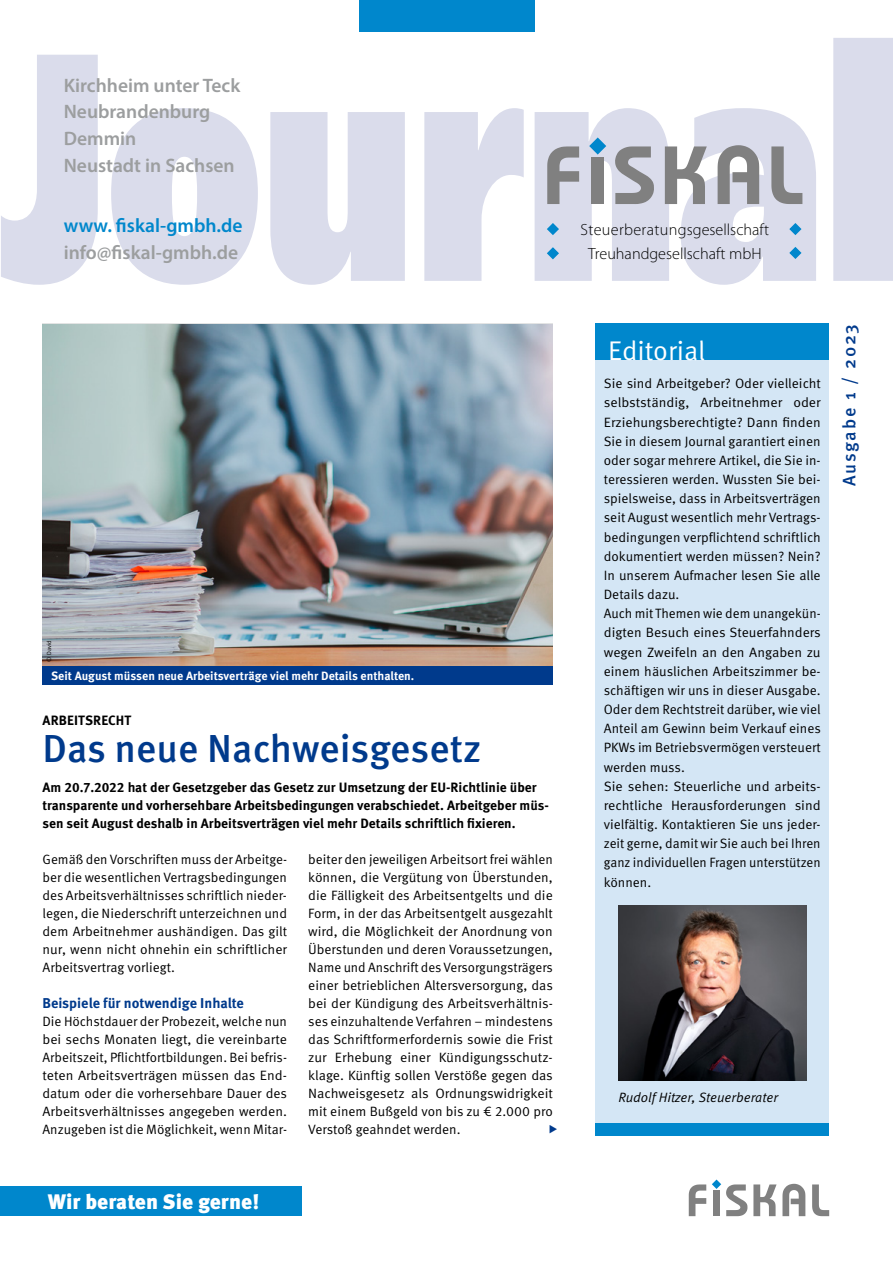
<style>
.page{position:relative;width:893px;height:1263px;background:#fff}
.page>*{position:absolute;margin:0;border:0;box-sizing:border-box;transform-origin:0 0}
.t1{font:500 39px "Meta OT";color:#003a8c}
.t2{font:27px "Meta OT";color:#fff}
.t3{font:900 21px "Meta OT";color:#fff}
.t4{font:600 19.5px/26.7px "Myriad Pro";color:#9c9e9f}
.t5{font:600 19.5px "Myriad Pro";color:#0087cc}
.t6{font:500 18px "Meta OT";letter-spacing:.1em;color:#003a8c}
.t7{font:300 16.2px/24px "Myriad Pro";color:#000;text-align:center}
.t8{font:700 14.25px "Meta OT";color:#003a8c}
.t9{font:13.5px/18px "Meta OT";color:#000;text-align:justify}
.t10{font:700 13.5px/18px "Meta OT";color:#000}
.t11{font:italic 13.5px "Meta OT";color:#000}
.t12{font:700 12px "Meta OT";color:#fff}
.t13{font:6px "Meta OT";color:#000}
</style>
<div class="page">
<div style="left:595px;top:343px;width:234px;height:790px;background:#d4e6f5"></div>
<div style="left:595px;top:324px;width:234px;height:36px;background:#0087cc"></div>
<div style="left:0;top:1186px;width:302px;height:30px;background:#0087cc"></div>
<div style="left:595px;top:1123px;width:234px;height:12px;background:#0087cc"></div>
<svg style="left:1px;top:38px;width:892px;height:247px;fill:#dadceb"></svg>
<div style="left:359px;top:0;width:175px;height:32px;background:#0087cc"></div>
<svg style="left:589px;top:137px;width:17px;height:18px"></svg>
<svg style="left:547px;top:146px;width:32px;height:58px;background:#a6a6ad"></svg>
<div style="left:591px;top:158px;width:12px;height:46px;background:#808080"></div>
<svg style="left:615px;top:146px;width:39px;height:58px;background:#a6a6ad"></svg>
<svg style="left:665px;top:146px;width:42px;height:58px"></svg>
<svg style="left:718px;top:145px;width:41px;height:59px;background:#a2a2a6"></svg>
<svg style="left:771px;top:146px;width:31px;height:58px;background:#aeafb7"></svg>
<svg style="left:546px;top:222px;width:14px;height:14px"></svg>
<svg style="left:546px;top:246px;width:14px;height:14px"></svg>
<svg style="left:788px;top:222px;width:15px;height:14px"></svg>
<svg style="left:788px;top:246px;width:15px;height:14px"></svg>
<svg style="left:689px;top:1184px;width:17px;height:32px"></svg>
<svg style="left:712px;top:1179px;width:35px;height:37px"></svg>
<svg style="left:753px;top:1184px;width:52px;height:32px"></svg>
<svg style="left:812px;top:1184px;width:17px;height:32px"></svg>
<img style="left:618px;top:905px;width:188px;height:175px">
<img style="left:43px;top:324px;width:510px;height:342px">
<div style="left:43px;top:666px;width:510px;height:18px;background:#003a8c"></div>
<h3 class="t4" style="left:64px;top:71px;width:178px">Kirchheim unter Teck<br>Neubrandenburg<br>Demmin<br>Neustadt in Sachsen</h3>
<h3 class="t5" style="left:64px;top:213px;width:180px">www. fiskal-gmbh.de</h3>
<h3 class="t4" style="left:64px;top:239px;width:176px">info@fiskal-gmbh.de</h3>
<p class="t13" style="left:45px;top:662px;width:23px;rotate:-90deg">© David</p>
<p class="t12" style="left:51px;top:668px;width:365px">Seit August müssen neue Arbeitsverträge viel mehr Details enthalten.</p>
<p class="t10" style="left:43px;top:711px;width:90px">ARBEITSRECHT</p>
<h1 class="t1" style="left:43px;top:724px;width:440px">Das neue Nachweisgesetz</h1>
<p class="t10" style="left:43px;top:779px;width:508px">Am 20.7.2022 hat der Gesetzgeber das Gesetz zur Umsetzung der EU-Richtlinie über transparente und vorhersehbare Arbeitsbedingungen verabschiedet. Arbeitgeber müs&shy;sen seit August deshalb in Arbeitsverträgen viel mehr Details schriftlich fixieren.</p>
<p class="t9" style="left:43px;top:851px;width:246px">Gemäß den Vorschriften muss der Arbeitge&shy;ber die wesentlichen Vertragsbedingungen des Arbeitsverhältnisses schriftlich nieder&shy;legen, die Niederschrift unterzeichnen und dem Arbeitnehmer aushändigen. Das gilt nur, wenn nicht ohnehin ein schriftlicher Arbeitsvertrag vorliegt.</p>
<p class="t8" style="left:43px;top:994px;width:203px">Beispiele für notwendige Inhalte</p>
<p class="t9" style="left:43px;top:1013px;width:246px">Die Höchstdauer der Probezeit, welche nun bei sechs Monaten liegt, die vereinbarte Arbeitszeit, Pflichtfortbildungen. Bei befris&shy;teten Arbeitsverträgen müssen das End&shy;datum oder die vorhersehbare Dauer des Arbeitsverhältnisses angegeben werden.<br>Anzugeben ist die Möglichkeit, wenn Mitar-</p>
<p class="t9" style="left:308px;top:851px;width:246px">beiter den jeweiligen Arbeitsort frei wählen können, die Vergütung von Überstunden, die Fälligkeit des Arbeitsentgelts und die Form, in der das Arbeitsentgelt ausgezahlt wird, die Möglichkeit der Anordnung von Überstunden und deren Voraussetzungen, Name und Anschrift des Versorgungsträgers einer betrieblichen Altersversorgung, das bei der Kündigung des Arbeitsverhältnis&shy;ses einzuhaltende Verfahren – mindestens das Schriftformerfordernis sowie die Frist zur Erhebung einer Kündigungsschutz&shy;klage. Künftig sollen Verstöße gegen das Nachweisgesetz als Ordnungswidrigkeit mit einem Bußgeld von bis zu € 2.000 pro Verstoß geahndet werden.</p>
<h3 class="t3" style="left:48px;top:1189px;width:213px">Wir beraten Sie gerne!</h3>
<p class="t7" style="left:581px;top:217px;width:190px">Steuerberatungsgesellschaft<br>Treuhandgesellschaft mbH</p>
<h2 class="t2" style="left:608px;top:334px;width:99px">Editorial</h2>
<p class="t9" style="left:604px;top:374px;width:219px;line-height:19.2px;text-align:left">Sie sind Arbeitgeber? Oder vielleicht selbstständig, Arbeitnehmer oder Erziehungsberechtigte? Dann finden Sie in diesem Journal garantiert einen oder sogar mehrere Artikel, die Sie in&shy;teressieren werden. Wussten Sie bei&shy;spielsweise, dass in Arbeitsverträgen seit August wesentlich mehr Vertrags&shy;bedingungen verpflichtend schriftlich dokumentiert werden müssen? Nein?<br>In unserem Aufmacher lesen Sie alle Details dazu.<br>Auch mit Themen wie dem unangekün&shy;digten Besuch eines Steuerfahnders wegen Zweifeln an den Angaben zu einem häuslichen Arbeitszimmer be&shy;schäftigen wir uns in dieser Ausgabe.<br>Oder dem Rechtstreit darüber, wie viel Anteil am Gewinn beim Verkauf eines PKWs im Betriebsvermögen versteuert werden muss.<br>Sie sehen: Steuerliche und arbeits&shy;rechtliche Herausforderungen sind vielfältig. Kontaktieren Sie uns jeder&shy;zeit gerne, damit wir Sie auch bei Ihren ganz individuellen Fragen unterstützen können.</p>
<h3 class="t6" style="left:838px;top:486px;width:164px;rotate:-90deg">Ausgabe 1 / 2023</h3>
<p class="t11" style="left:618px;top:1088px;width:161px">Rudolf Hitzer, Steuerberater</p>
</div>
